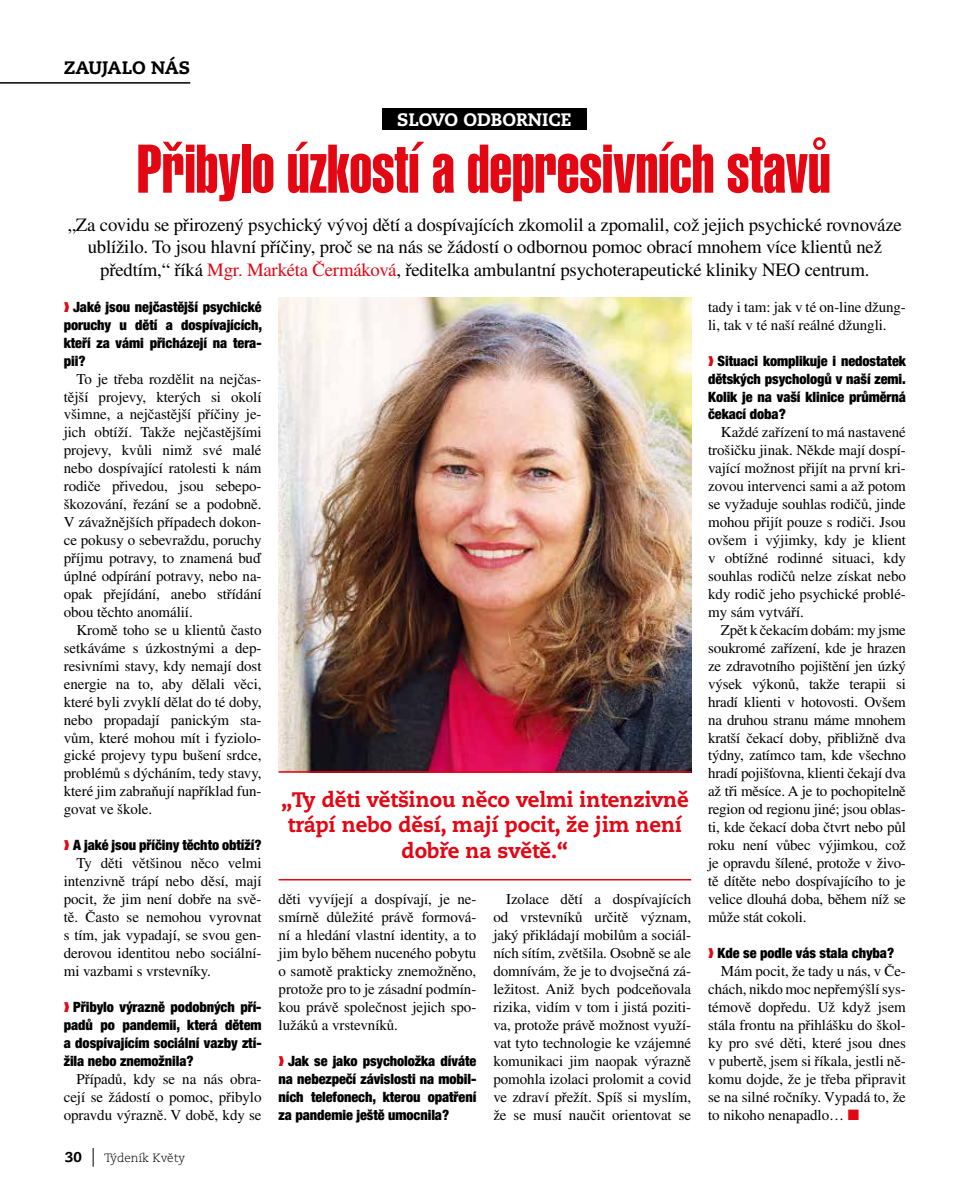
<style>
.page{position:relative;width:957px;height:1191px;background:#fff}
.page>*{position:absolute;margin:0;border:0;box-sizing:border-box;transform-origin:0 0}
.t1{font:67.5px "Helvetica OT Compressed Extra";color:#e30613}
.t2{font:800 21px/25.5px "Caecilia OT";color:#e30613;text-align:center}
.t3{font:18.75px/22.5px "Times OT";letter-spacing:-.01em;color:#000;text-align:center}
.t4{font:800 18px "Caecilia OT";color:#fff}
.t5{font:800 18px "Caecilia OT";color:#000}
.t6{font:15px/18px "Times OT";letter-spacing:-.005em;color:#000;text-align:justify}
.t7{font:900 condensed 14.25px/18px "Helvetica Neue OT";letter-spacing:-.005em;color:#000;text-align:justify}
.t8{font:800 14.25px "Caecilia OT";color:#000}
.t9{font:300 12px "Caecilia OT";color:#000}
.s1{color:#e30613}
</style>
<div class="page">
<div style="left:382px;top:108px;width:204px;height:22px;background:#000"></div>
<img style="left:279px;top:298px;width:412px;height:473px">
<svg style="left:93px;top:1148px;width:1px;height:18px"></svg>
<hr style="left:0;top:82px;width:190px;height:2px;background:#000">
<hr style="left:279px;top:771px;width:412px;height:1px;background:#e30613">
<hr style="left:279px;top:879px;width:412px;height:1px;background:#e30613">
<p class="t5" style="left:64px;top:56px;width:128px">ZAUJALO NÁS</p>
<p class="t4" style="left:397px;top:107px;width:176px">SLOVO ODBORNICE</p>
<h1 class="t1" style="left:137px;top:133px;width:695px">Přibylo úzkostí a depresivních stavů</h1>
<p class="t3" style="left:68px;top:213px;width:835px">„Za covidu se přirozený psychický vývoj dětí a dospívajících zkomolil a zpomalil, což jejich psychické rovnováze ublížilo. To jsou hlavní příčiny, proč se na nás se žádostí o odbornou pomoc obrací mnohem více klientů než předtím,“ říká <span class="s1">Mgr. Markéta Čermáková</span>, ředitelka ambulantní psychoterapeutické kliniky NEO centrum.</p>
<p class="t7" style="left:64px;top:298px;width:200px;text-indent:9px">Jaké jsou nejčastější psychické poruchy u dětí a dospívajících, kteří za vámi přicházejí na tera&shy;pii?</p>
<p class="t6" style="left:64px;top:369px;width:199px;text-indent:13px">To je třeba rozdělit na nejčas&shy;tější projevy, kterých si okolí všimne, a nejčastější příčiny je&shy;jich obtíží. Takže nejčastějšími projevy, kvůli nimž své malé nebo dospívající ratolesti k nám rodiče přivedou, jsou sebepo&shy;škozování, řezání se a podobně.<br>V závažnějších případech dokon&shy;ce pokusy o sebevraždu, poruchy příjmu potravy, to znamená buď úplné odpírání potravy, nebo na&shy;opak přejídání, anebo střídání obou těchto anomálií.</p>
<p class="t6" style="left:64px;top:620px;width:199px;text-indent:13px">Kromě toho se u klientů často setkáváme s úzkostnými a dep&shy;resivními stavy, kdy nemají dost energie na to, aby dělali věci, které byli zvyklí dělat do té doby, nebo propadají panickým sta&shy;vům, které mohou mít i fyziolo&shy;gické projevy typu bušení srdce, problémů s dýcháním, tedy stavy, které jim zabraňují například fun&shy;govat ve škole.</p>
<p class="t7" style="left:73px;top:836px;width:190px">A jaké jsou příčiny těchto obtíží?</p>
<p class="t6" style="left:64px;top:854px;width:199px;text-indent:13px">Ty děti většinou něco velmi intenzivně trápí nebo děsí, mají pocit, že jim není dobře na svě&shy;tě. Často se nemohou vyrovnat s tím, jak vypadají, se svou gen&shy;derovou identitou nebo sociální&shy;mi vazbami s vrstevníky.</p>
<p class="t7" style="left:64px;top:998px;width:199px;text-indent:9px">Přibylo výrazně podobných pří&shy;padů po pandemii, která dětem a dospívajícím sociální vazby ztí&shy;žila nebo znemožnila?</p>
<p class="t6" style="left:64px;top:1069px;width:199px;text-indent:13px">Případů, kdy se na nás obra&shy;cejí se žádostí o pomoc, přibylo opravdu výrazně. V době, kdy se</p>
<p class="t8" style="left:65px;top:1147px;width:18px">30</p>
<p class="t9" style="left:104px;top:1149px;width:82px">Týdeník Květy</p>
<h2 class="t2" style="left:281px;top:786px;width:409px">„Ty děti většinou něco velmi intenzivně trápí nebo děsí, mají pocit, že jim není dobře na světě.“</h2>
<p class="t6" style="left:279px;top:890px;width:199px">děti vyvíjejí a dospívají, je ne&shy;smírně důležité právě formová&shy;ní a hledání vlastní identity, a to jim bylo během nuceného pobytu o samotě prakticky znemožněno, protože pro to je zásadní podmín&shy;kou právě společnost jejich spo&shy;lužáků a vrstevníků.</p>
<p class="t7" style="left:279px;top:1051px;width:199px;text-indent:9px">Jak se jako psycholožka díváte na nebezpečí závislosti na mobil&shy;ních telefonech, kterou opatření za pandemie ještě umocnila?</p>
<p class="t6" style="left:493px;top:890px;width:199px;text-indent:13px">Izolace dětí a dospívajících od vrstevníků určitě význam, jaký přikládají mobilům a sociál&shy;ních sítím, zvětšila. Osobně se ale domnívám, že je to dvojsečná zá&shy;ležitost. Aniž bych podceňovala rizika, vidím v tom i jistá poziti&shy;va, protože právě možnost využí&shy;vat tyto technologie ke vzájemné komunikaci jim naopak výrazně pomohla izolaci prolomit a covid ve zdraví přežít. Spíš si myslím, že se musí naučit orientovat se</p>
<p class="t6" style="left:708px;top:297px;width:199px">tady i tam: jak v té on-line džung&shy;li, tak v té naší reálné džungli.</p>
<p class="t7" style="left:708px;top:352px;width:199px;text-indent:9px">Situaci komplikuje i nedostatek dětských psychologů v naší zemi.<br>Kolik je na vaší klinice průměrná čekací doba?</p>
<p class="t6" style="left:708px;top:423px;width:199px;text-indent:13px">Každé zařízení to má nastavené trošičku jinak. Někde mají dospí&shy;vající možnost přijít na první kri&shy;zovou intervenci sami a až potom se vyžaduje souhlas rodičů, jinde mohou přijít pouze s rodiči. Jsou ovšem i výjimky, kdy je klient v obtížné rodinné situaci, kdy souhlas rodičů nelze získat nebo kdy rodič jeho psychické problé&shy;my sám vytváří.</p>
<p class="t6" style="left:708px;top:620px;width:199px;text-indent:13px">Zpět k čekacím dobám: my jsme soukromé zařízení, kde je hrazen ze zdravotního pojištění jen úzký výsek výkonů, takže terapii si hradí klienti v hotovosti. Ovšem na druhou stranu máme mnohem kratší čekací doby, přibližně dva týdny, zatímco tam, kde všechno hradí pojišťovna, klienti čekají dva až tři měsíce. A je to pochopitelně region od regionu jiné; jsou oblas&shy;ti, kde čekací doba čtvrt nebo půl roku není vůbec výjimkou, což je opravdu šílené, protože v živo&shy;tě dítěte nebo dospívajícího to je velice dlouhá doba, během níž se může stát cokoli.</p>
<p class="t7" style="left:717px;top:944px;width:178px">Kde se podle vás stala chyba?</p>
<p class="t6" style="left:708px;top:961px;width:199px;text-indent:13px">Mám pocit, že tady u nás, v Če&shy;chách, nikdo moc nepřemýšlí sys&shy;témově dopředu. Už když jsem stála frontu na přihlášku do škol&shy;ky pro své děti, které jsou dnes v pubertě, jsem si říkala, jestli ně&shy;komu dojde, že je třeba připravit se na silné ročníky. Vypadá to, že to nikoho nenapadlo… <span class="s1">■</span></p>
</div>
